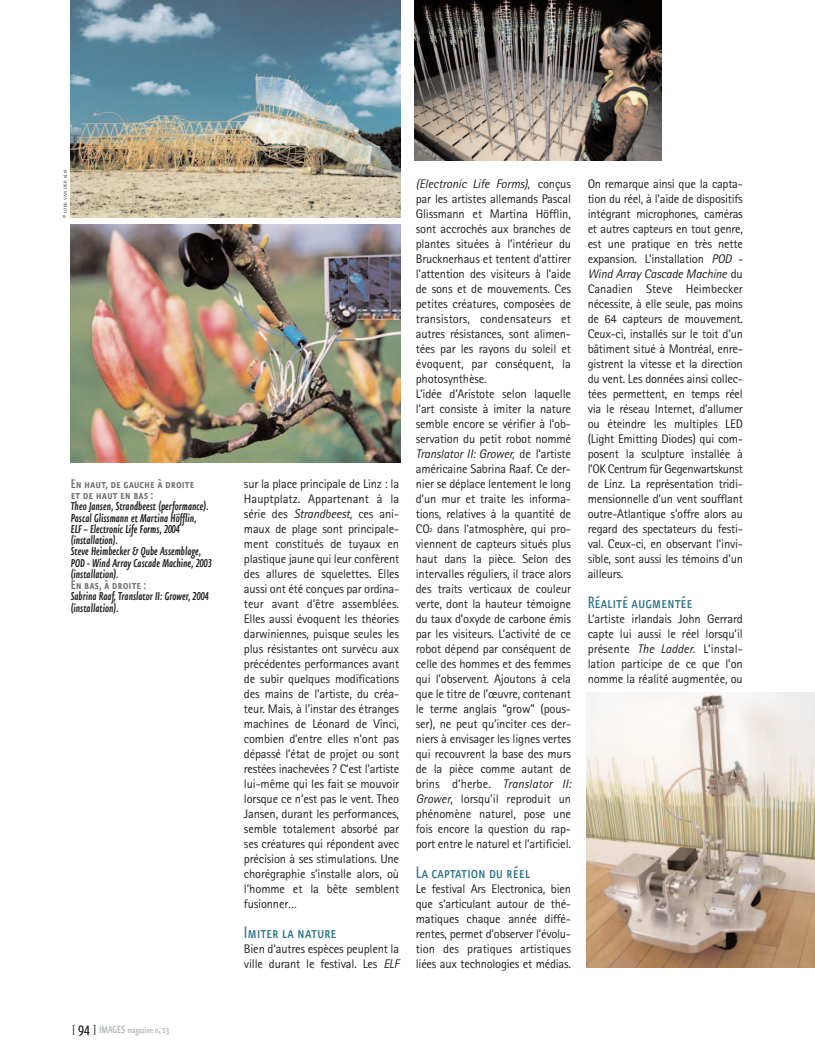
<style>
.page{position:relative;width:815px;height:1063px;background:#fff}
.page>*{position:absolute;margin:0;border:0;box-sizing:border-box;transform-origin:0 0}
.t1{font:20px "Eureka Sans Cond Regular Caps";letter-spacing:-.01em;color:#2d7485}
.t2{font:15px/11.2px "Eureka Sans Cond Medium Caps";color:#6c6d70}
.t3{font:italic 500 13.75px/11.2px "Eureka Sans Cond";color:#231f20}
.t4{font:12.5px/15px "Rotis Sans Serif";letter-spacing:-.015em;color:#231f20;text-align:justify}
.t5{font:500 10px "Eureka Sans Cond";color:#b2b7bb}
.t6{font:4.75px "Tiepolo";color:#231f20}
.s1{font-size:6.25px}
.s2{font-weight:400;font-size:12.5px;color:#231f20}
.s3{font-weight:400;font-size:18.75px;color:#231f20}
.s4{font-size:12.5px}
.s5{font-style:italic}
</style>
<div class="page">
<img style="left:71px;top:0;width:329px;height:218px">
<img style="left:71px;top:224px;width:329px;height:238px">
<img style="left:587px;top:692px;width:228px;height:275px">
<img style="left:415px;top:0;width:247px;height:160px">
<p class="t6" style="left:64px;top:218px;width:50px;rotate:-90deg"><span class="s1">©</span> LOEK VAN DER KLIS</p>
<p class="t2" style="left:71px;top:477px;width:125px">En haut, de gauche à droite et de haut en bas :</p>
<p class="t3" style="left:71px;top:500px;width:143px">Theo Jansen, Strandbeest (performance).<br>Pascal Glissmann et Martina Höfflin,<br>ELF – Electronic Life Forms, 2004 (installation).<br>Steve Heimbecker &amp; Qube Assemblage,<br>POD - Wind Array Cascade Machine, 2003 (installation).</p>
<p class="t2" style="left:71px;top:578px;width:77px">En bas, à droite :</p>
<p class="t3" style="left:71px;top:590px;width:139px">Sabrina Raaf, Translator II: Grower, 2004 (installation).</p>
<p class="t5" style="left:73px;top:1027px;width:98px"><span class="s2">[</span> <span class="s3">94</span> <span class="s2">]</span> <span class="s4">IMAGES</span> magazine n° <span class="s4">13</span></p>
<p class="t4" style="left:244px;top:477px;width:157px">sur la place principale de Linz : la Hauptplatz. Appartenant à la série des <span class="s5">Strandbeest</span>, ces ani&shy;maux de plage sont principale&shy;ment constitués de tuyaux en plastique jaune qui leur confèrent des allures de squelettes. Elles aussi ont été conçues par ordina&shy;teur avant d’être assemblées.<br>Elles aussi évoquent les théories darwiniennes, puisque seules les plus résistantes ont survécu aux précédentes performances avant de subir quelques modifications des mains de l’artiste, du créa&shy;teur. Mais, à l’instar des étranges machines de Léonard de Vinci, combien d’entre elles n’ont pas dépassé l’état de projet ou sont restées inachevées ? C’est l’artiste lui-même qui les fait se mouvoir lorsque ce n’est pas le vent. Theo Jansen, durant les performances, semble totalement absorbé par ses créatures qui répondent avec précision à ses stimulations. Une chorégraphie s’installe alors, où l’homme et la bête semblent fusionner…</p>
<h1 class="t1" style="left:244px;top:919px;width:94px">Imiter la nature</h1>
<p class="t4" style="left:244px;top:942px;width:157px">Bien d’autres espèces peuplent la ville durant le festival. Les <span class="s5">ELF</span></p>
<p class="t4" style="left:416px;top:177px;width:157px;text-align:left"><span class="s5">(Electronic Life Forms)</span>, conçus par les artistes allemands Pascal<br>Glissmann et Martina Höfflin, sont accrochés aux branches de plantes situées à l’intérieur du<br>Brucknerhaus et tentent d’attirer l’attention des visiteurs à l’aide de sons et de mouvements. Ces petites créatures, composées de transistors, condensateurs et autres résistances, sont alimen&shy;tées par les rayons du soleil et évoquent, par conséquent, la photosynthèse.<br>L’idée d’Aristote selon laquelle l’art consiste à imiter la nature semble encore se vérifier à l’ob&shy;servation du petit robot nommé<br><span class="s5">Translator II: Grower,</span> de l’artiste américaine Sabrina Raaf. Ce der&shy;nier se déplace lentement le long d’un mur et traite les informa&shy;tions, relatives à la quantité de<br>CO<span class="s1">2</span> dans l’atmosphère, qui pro&shy;viennent de capteurs situés plus haut dans la pièce. Selon des intervalles réguliers, il trace alors des traits verticaux de couleur verte, dont la hauteur témoigne du taux d’oxyde de carbone émis par les visiteurs. L’activité de ce robot dépend par conséquent de celle des hommes et des femmes qui l’observent. Ajoutons à cela que le titre de l’œuvre, contenant le terme anglais “grow” (pous&shy;ser), ne peut qu’inciter ces der&shy;niers à envisager les lignes vertes qui recouvrent la base des murs de la pièce comme autant de brins d’herbe. <span class="s5">Translator II:<br>Grower</span>, lorsqu’il reproduit un phénomène naturel, pose une fois encore la question du rap&shy;port entre le naturel et l’artificiel.</p>
<h1 class="t1" style="left:416px;top:859px;width:116px">La captation du réel</h1>
<p class="t4" style="left:416px;top:882px;width:157px">Le festival Ars Electronica, bien que s’articulant autour de thé&shy;matiques chaque année diffé&shy;rentes, permet d’observer l’évolu&shy;tion des pratiques artistiques liées aux technologies et médias.</p>
<p class="t4" style="left:588px;top:177px;width:157px">On remarque ainsi que la capta&shy;tion du réel, à l’aide de dispositifs intégrant microphones, caméras et autres capteurs en tout genre, est une pratique en très nette expansion. L’installation <span class="s5">POD - Wind Array Cascade Machine</span> du Canadien Steve Heimbecker nécessite, à elle seule, pas moins de 64 capteurs de mouvement.<br>Ceux-ci, installés sur le toit d’un bâtiment situé à Montréal, enre&shy;gistrent la vitesse et la direction du vent. Les données ainsi collec&shy;tées permettent, en temps réel via le réseau Internet, d’allumer ou éteindre les multiples LED (Light Emitting Diodes) qui com&shy;posent la sculpture installée à l’OK Centrum für Gegenwartskunst de Linz. La représentation tridi&shy;mensionnelle d’un vent soufflant outre-Atlantique s’offre alors au regard des spectateurs du festi&shy;val. Ceux-ci, en observant l’invi&shy;sible, sont aussi les témoins d’un ailleurs.</p>
<h1 class="t1" style="left:588px;top:589px;width:107px">Réalité augmentée</h1>
<p class="t4" style="left:588px;top:612px;width:157px">L’artiste irlandais John Gerrard capte lui aussi le réel lorsqu’il présente <span class="s5">The Ladder</span>. L’instal&shy;lation participe de ce que l’on nomme la réalité augmentée, ou</p>
</div>
